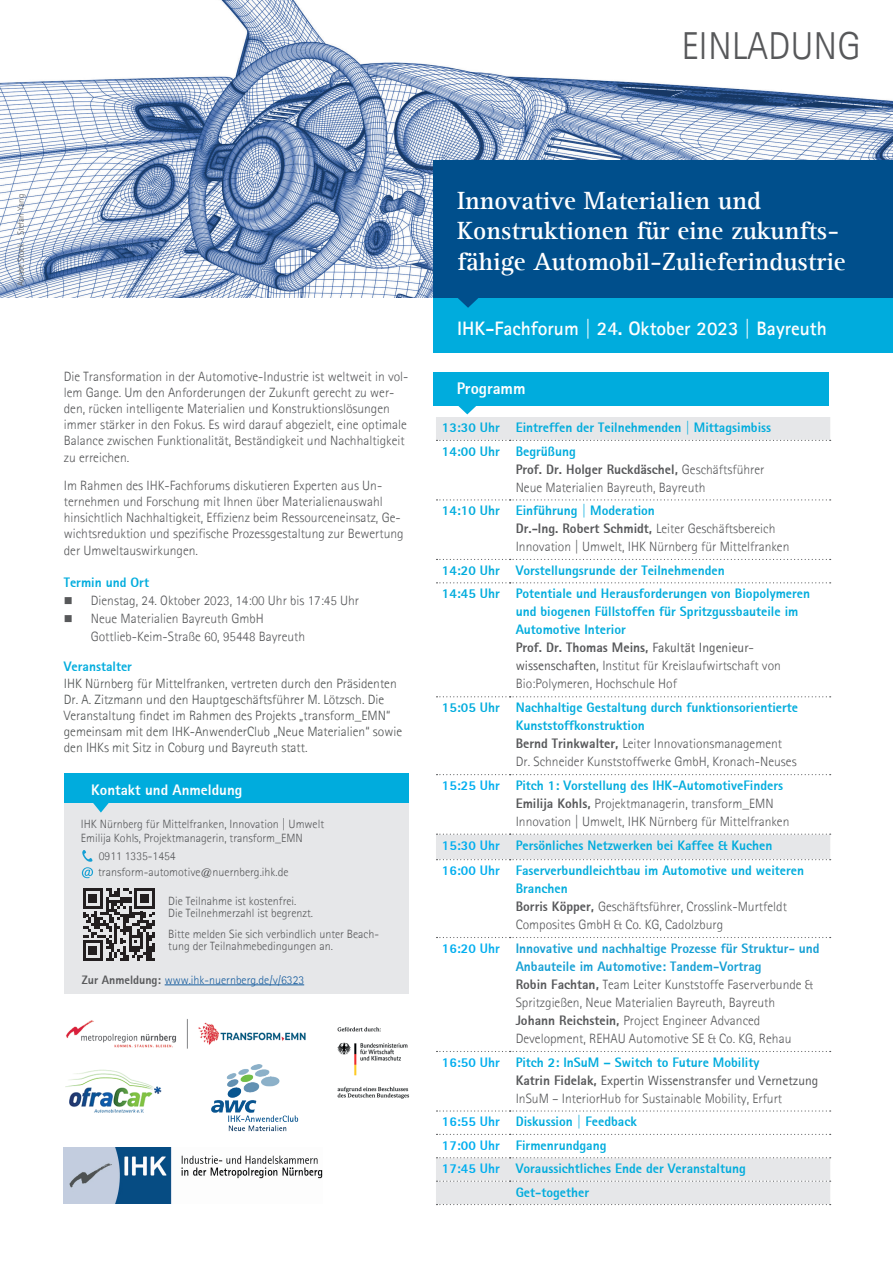
<style>
.page{position:relative;width:893px;height:1263px;background:#fff}
.page>*{position:absolute;margin:0;border:0;box-sizing:border-box;transform-origin:0 0}
.t1{font:300 39px "Agfa Rotis Sans Serif";color:#57585a}
.t2{font:700 25.5px/30.6px "Agfa Rotis Serif";color:#fff}
.t3{font:700 19.5px "Agfa Rotis Sans Serif";color:#fff}
.t4{font:800 16.5px "Agfa Rotis Sans Serif";letter-spacing:-.005em;color:#fff}
.t5{font:800 15px "Agfa Rotis Sans Serif";color:#fff}
.t6{font:300 13.5px/18px "Agfa Rotis Sans Serif";color:#57585a}
.t7{font:800 13.5px/18px "Agfa Rotis Sans Serif";color:#00acdd}
.t8{font:300 13.5px/16.2px "Agfa Rotis Sans Serif";color:#4f5252}
.t9{font:300 12px/12px "Agfa Rotis Sans Serif";color:#57585a}
.t10{font:300 12px "Agfa Rotis Sans Serif";color:#175d9e}
.t11{font:300 9px "Agfa Rotis Sans Serif";color:#57585a}
.s1{font-weight:800}
.s2{font-weight:800;color:#00acdd}
.s3{color:#57585a}
.s4{font-weight:400;color:#57585a}
.s5{font-weight:300;color:#57585a}
.s6{font-weight:800;color:#00aeef}
.s7{color:#00aeef}
.s8{font-weight:800;color:#149fd4}
.s9{font-weight:400}
.s10{font-weight:800;color:#57585a}
</style>
<div class="page">
<img style="left:0;top:0;width:893px;height:297px">
<div style="left:434px;top:160px;width:459px;height:138px;background:#004f8c"></div>
<div style="left:434px;top:298px;width:459px;height:55px;background:#00acdd"></div>
<div style="left:434px;top:372px;width:395px;height:33px;background:#00acdd"></div>
<svg style="left:456px;top:405px;width:22px;height:9px"></svg>
<svg style="left:436px;top:417px;width:394px;height:787px"></svg>
<svg style="left:436px;top:440px;width:395px;height:1px"></svg>
<svg style="left:436px;top:499px;width:395px;height:1px"></svg>
<svg style="left:436px;top:559px;width:395px;height:1px"></svg>
<svg style="left:436px;top:582px;width:395px;height:1px"></svg>
<svg style="left:436px;top:696px;width:395px;height:1px"></svg>
<svg style="left:436px;top:774px;width:395px;height:1px"></svg>
<svg style="left:436px;top:834px;width:395px;height:26px;background:#e4e5e7"></svg>
<svg style="left:436px;top:937px;width:395px;height:1px"></svg>
<svg style="left:436px;top:1051px;width:395px;height:1px"></svg>
<svg style="left:436px;top:1110px;width:395px;height:1px"></svg>
<svg style="left:436px;top:1134px;width:395px;height:1px"></svg>
<svg style="left:436px;top:1157px;width:395px;height:1px"></svg>
<svg style="left:436px;top:1180px;width:395px;height:2px"></svg>
<svg style="left:436px;top:1204px;width:395px;height:1px"></svg>
<img style="left:64px;top:1147px;width:258px;height:56px">
<img style="left:212px;top:1065px;width:87px;height:67px">
<img style="left:66px;top:1019px;width:240px;height:30px">
<img style="left:337px;top:1027px;width:73px;height:72px">
<img style="left:66px;top:1069px;width:96px;height:44px">
<div style="left:64px;top:797px;width:344px;height:196px;background:#e6e7e9"></div>
<div style="left:64px;top:773px;width:344px;height:30px;background:#00acdd"></div>
<svg style="left:93px;top:803px;width:16px;height:9px"></svg>
<hr style="left:165px;top:984px;width:139px;height:1px;background:#175d9e">
<svg style="left:82px;top:850px;width:11px;height:28px"></svg>
<svg style="left:83px;top:888px;width:72px;height:73px"></svg>
<svg style="left:458px;top:298px;width:20px;height:10px"></svg>
<h1 class="t1" style="left:681px;top:23px;width:181px">EINLADUNG</h1>
<p class="t11" style="left:15px;top:286px;width:93px;rotate:-90deg">Adobe Stock - Stefan Yang</p>
<h2 class="t2" style="left:457px;top:185px;width:390px">Innovative Materialien und<br>Konstruktionen für eine zukunfts&shy;fähige Automobil-Zulieferindustrie</h2>
<h3 class="t3" style="left:457px;top:316px;width:371px">IHK-Fachforum | 24. Oktober 2023 | Bayreuth</h3>
<p class="t6" style="left:64px;top:368px;width:346px;line-height:16.2px">Die Transformation in der Automotive-Industrie ist weltweit in vol&shy;lem Gange. Um den Anforderungen der Zukunft gerecht zu wer&shy;den, rücken intelligente Materialien und Konstruktionslösungen immer stärker in den Fokus. Es wird darauf abgezielt, eine optimale Balance zwischen Funktionalität, Beständigkeit und Nachhaltigkeit zu erreichen.</p>
<p class="t4" style="left:457px;top:377px;width:70px">Programm</p>
<p class="t7" style="left:442px;top:416px;width:331px;line-height:23.4px">13:30 Uhr Eintreffen der Teilnehmenden | Mittagsimbiss<br>14:00 Uhr Begrüßung</p>
<p class="t6" style="left:516px;top:460px;width:250px"><span class="s1">Prof. Dr. Holger Ruckdäschel,</span> Geschäftsführer<br>Neue Materialien Bayreuth, Bayreuth</p>
<p class="t6" style="left:516px;top:502px;width:275px;text-indent:-74px"><span class="s2">14:10 Uhr Einführung | Moderation<br></span><span class="s1">Dr.-Ing. Robert Schmidt,</span> Leiter Geschäftsbereich<br>Innovation | Umwelt, IHK Nürnberg für Mittelfranken</p>
<p class="t7" style="left:442px;top:558px;width:370px;line-height:23.4px">14:20 Uhr Vorstellungsrunde der Teilnehmenden<br>14:45 Uhr Potentiale und Herausforderungen von Biopolymeren</p>
<p class="t7" style="left:516px;top:602px;width:284px">und biogenen Füllstoffen für Spritzgussbauteile im Automotive Interior<br><span class="s3">Prof. Dr. Thomas Meins,</span> <span class="s4">Fakultät Ingenieur&shy;wissenschaften,</span> <span class="s5">Institut für Kreislaufwirtschaft von Bio:Polymeren, Hochschule Hof</span></p>
<p class="t7" style="left:516px;top:698px;width:284px;text-indent:-74px">15:05 Uhr Nachhaltige Gestaltung durch funktionsorientierte Kunststoffkonstruktion<br><span class="s3">Bernd Trinkwalter,</span> <span class="s5">Leiter Innovationsmanagement Dr. Schneider Kunststoffwerke GmbH, Kronach-Neuses</span></p>
<p class="t6" style="left:516px;top:776px;width:275px;text-indent:-74px"><span class="s6">15:25 Uhr</span> <span class="s2">Pitch 1: Vorstellung des IHK-AutomotiveFinders<br></span><span class="s1">Emilija Kohls,</span> Projektmanagerin, transform_EMN<br>Innovation | Umwelt, IHK Nürnberg für Mittelfranken</p>
<p class="t7" style="left:442px;top:832px;width:364px;line-height:25.5px"><span class="s7">15:30 Uhr</span> Persönliches Netzwerken bei Kaffee &amp; Kuchen<br><span class="s7">16:00 Uhr</span> Faserverbundleichtbau im Automotive und weiteren</p>
<p class="t6" style="left:516px;top:879px;width:273px"><span class="s2">Branchen<br></span><span class="s1">Borris Köpper,</span> Geschäftsführer, Crosslink-Murtfeldt<br>Composites GmbH &amp; Co. KG, Cadolzburg</p>
<p class="t6" style="left:516px;top:939px;width:305px;text-indent:-74px"><span class="s6">16:20 Uhr</span> <span class="s8">Innovative und nachhaltige Prozesse für Struktur- und Anbauteile im Automotive: Tandem-Vortrag<br></span><span class="s1">Robin Fachtan,</span> Team Leiter Kunststoffe Faserverbunde &amp; Spritzgießen, Neue Materialien Bayreuth, Bayreuth<br><span class="s1">Johann Reichstein,</span> Project Engineer Advanced Development, REHAU Automotive SE &amp; Co. KG, Rehau</p>
<p class="t6" style="left:516px;top:1053px;width:304px;text-indent:-74px"><span class="s6">16:50 Uhr</span> <span class="s2">Pitch 2: InSuM – Switch to Future Mobility<br></span><span class="s1">Katrin Fidelak,</span> <span class="s9">Expertin Wissenstransfer und Vernetzung<br></span>InSuM – InteriorHub for Sustainable Mobility, Erfurt</p>
<p class="t7" style="left:442px;top:1112px;width:196px"><span class="s7">16:55 Uhr</span> Diskussion | Feedback</p>
<p class="t7" style="left:442px;top:1136px;width:166px"><span class="s7">17:00 Uhr</span> Firmenrundgang</p>
<p class="t7" style="left:442px;top:1159px;width:305px"><span class="s7">17:45 Uhr</span> Voraussichtliches Ende der Veranstaltung</p>
<p class="t7" style="left:516px;top:1183px;width:75px">Get-together</p>
<p class="t6" style="left:64px;top:477px;width:341px;line-height:16.2px">Im Rahmen des IHK-Fachforums diskutieren Experten aus Un&shy;ternehmen und Forschung mit Ihnen über Materialienauswahl hinsichtlich Nachhaltigkeit, Effizienz beim Ressourceneinsatz, Ge&shy;wichtsreduktion und spezifische Prozessgestaltung zur Bewertung der Umweltauswirkungen.</p>
<p class="t7" style="left:64px;top:574px;width:87px">Termin und Ort</p>
<p class="t6" style="left:91px;top:592px;width:270px">Dienstag, 24. Oktober 2023, 14:00 Uhr bis 17:45 Uhr<br>Neue Materialien Bayreuth GmbH<br>Gottlieb-Keim-Straße 60, 95448 Bayreuth</p>
<p class="t7" style="left:64px;top:658px;width:70px">Veranstalter</p>
<p class="t8" style="left:64px;top:675px;width:340px">IHK Nürnberg für Mittelfranken, vertreten durch den Präsidenten Dr. A. Zitzmann und den Hauptgeschäftsführer M. Lötzsch. Die Veranstaltung findet im Rahmen des Projekts „transform_EMN“ gemeinsam mit dem IHK-AnwenderClub „Neue Materialien“ sowie den IHKs mit Sitz in Coburg und Bayreuth statt.</p>
<p class="t5" style="left:91px;top:780px;width:153px">Kontakt und Anmeldung</p>
<p class="t9" style="left:81px;top:816px;width:245px;line-height:14.4px">IHK Nürnberg für Mittelfranken, Innovation | Umwelt<br>Emilija Kohls, Projektmanagerin, transform_EMN</p>
<p class="t9" style="left:98px;top:848px;width:192px;line-height:16.2px">0911 1335-1454 transform-automotive@nuernberg.ihk.de</p>
<p class="t9" style="left:168px;top:894px;width:146px">Die Teilnahme ist kostenfrei.<br>Die Teilnehmerzahl ist begrenzt.</p>
<p class="t9" style="left:168px;top:927px;width:212px">Bitte melden Sie sich verbindlich unter Beach&shy;tung der Teilnahmebedingungen an.</p>
<p class="t10" style="left:82px;top:972px;width:224px"><span class="s10">Zur Anmeldung:</span> www.ihk-nuernberg.de/v/6323</p>
</div>
